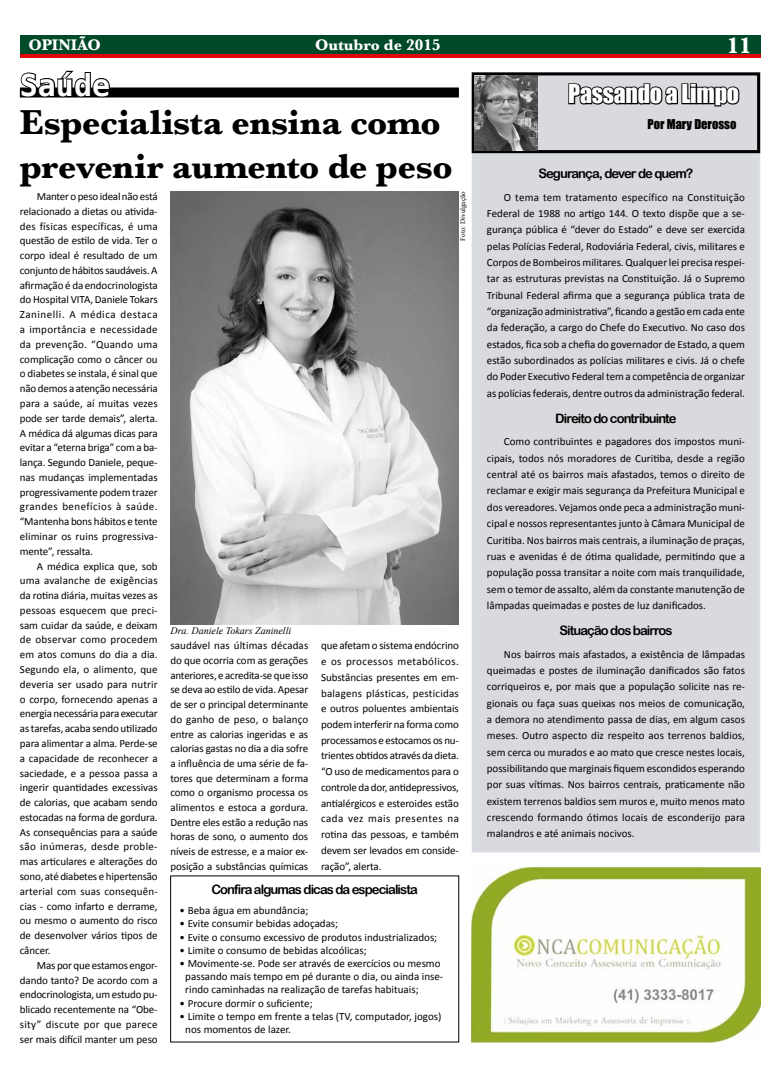
<style>
.page{position:relative;width:780px;height:1078px;background:#fff}
.page>*{position:absolute;margin:0;border:0;box-sizing:border-box;transform-origin:0 0}
.t1{font:700 36px/43.2px "Baskerville";letter-spacing:-.015em;color:#000}
.t2{font:700 30px "Menlo";color:#fff}
.t3{font:23.8px "Impact";letter-spacing:-.01em;color:#fff}
.t4{font:700 23px "Baskerville";color:#fff}
.t5{font:700 16px "Baskerville";color:#fff}
.t6{font:13px "Arial Rounded MT Bold";letter-spacing:-.07em;color:#000}
.t7{font:12.4px "Impact";color:#000}
.t8{font:11px/14.8px "Calibri";color:#000;text-align:justify}
.t9{font:italic 10px "Times New Roman";color:#000}
.t10{font:7px "Times New Roman";color:#000}
</style>
<div class="page">
<div style="left:20px;top:35px;width:740px;height:20px;background:#004929"></div>
<hr style="left:20px;top:55px;width:740px;height:3px;background:#e0040b">
<div style="left:472px;top:154px;width:287px;height:697px;background:#d8dade"></div>
<div style="left:473px;top:74px;width:285px;height:78px;background:#d8dade"></div>
<div style="left:471px;top:72px;width:289px;height:81px;border:3px solid #000"></div>
<img style="left:475px;top:75px;width:63px;height:75px">
<svg style="left:568px;top:83px;width:172px;height:24px"></svg>
<div style="left:20px;top:87px;width:439px;height:10px;background:#000"></div>
<svg style="left:20px;top:70px;width:91px;height:28px"></svg>
<img style="left:472px;top:867px;width:288px;height:175px">
<img style="left:170px;top:192px;width:289px;height:432px">
<h3 class="t5" style="left:28px;top:34px;width:74px">OPINIÃO</h3>
<h3 class="t5" style="left:315px;top:34px;width:127px">Outubro de 2015</h3>
<h3 class="t4" style="left:726px;top:29px;width:26px">11</h3>
<h2 class="t2" style="left:20px;top:64px;width:92px">Saúde</h2>
<h1 class="t1" style="left:20px;top:101px;width:434px">Especialista ensina como prevenir aumento de peso</h1>
<p class="t8" style="left:20px;top:189px;width:139px;text-indent:17px">Manter o peso ideal não está relacionado a dietas ou ativida&shy;des físicas específicas, é uma questão de estilo de vida. Ter o corpo ideal é resultado de um conjunto de hábitos saudáveis. A afirmação é da endocrinologista do Hospital VITA, Daniele Tokars Zaninelli. A médica destaca a importância e necessidade da prevenção. “Quando uma complicação como o câncer ou o diabetes se instala, é sinal que não demos a atenção necessária para a saúde, aí muitas vezes pode ser tarde demais”, alerta.<br>A médica dá algumas dicas para evitar a “eterna briga” com a ba&shy;lança. Segundo Daniele, peque&shy;nas mudanças implementadas progressivamente podem trazer grandes benefícios à saúde. “Mantenha bons hábitos e tente eliminar os ruins progressiva&shy;mente”, ressalta.</p>
<p class="t8" style="left:20px;top:558px;width:139px;text-indent:17px">A médica explica que, sob uma avalanche de exigências da rotina diária, muitas vezes as pessoas esquecem que preci&shy;sam cuidar da saúde, e deixam de observar como procedem em atos comuns do dia a dia.<br>Segundo ela, o alimento, que deveria ser usado para nutrir o corpo, fornecendo apenas a energia necessária para executar as tarefas, acaba sendo utilizado para alimentar a alma. Perde-se a capacidade de reconhecer a saciedade, e a pessoa passa a ingerir quantidades excessivas de calorias, que acabam sendo estocadas na forma de gordura.<br>As consequências para a saúde são inúmeras, desde proble&shy;mas articulares e alterações do sono, até diabetes e hipertensão arterial com suas consequên&shy;cias - como infarto e derrame, ou mesmo o aumento do risco de desenvolver vários tipos de câncer.</p>
<p class="t8" style="left:20px;top:957px;width:139px;text-indent:17px">Mas por que estamos engor&shy;dando tanto? De acordo com a endocrinologista, um estudo pu&shy;blicado recentemente na “Obe&shy;sity” discute por que parece ser mais difícil manter um peso</p>
<p class="t10" style="left:458px;top:240px;width:50px;rotate:-90deg">Foto: Divulgação</p>
<p class="t9" style="left:170px;top:624px;width:122px">Dra. Daniele Tokars Zaninelli</p>
<p class="t8" style="left:170px;top:638px;width:139px">saudável nas últimas décadas do que ocorria com as gerações anteriores, e acredita-se que isso se deva ao estilo de vida. Apesar de ser o principal determinante do ganho de peso, o balanço entre as calorias ingeridas e as calorias gastas no dia a dia sofre a influência de uma série de fa&shy;tores que determinam a forma como o organismo processa os alimentos e estoca a gordura.<br>Dentre eles estão a redução nas horas de sono, o aumento dos níveis de estresse, e a maior ex&shy;posição a substâncias químicas</p>
<p class="t8" style="left:321px;top:637px;width:139px;line-height:15.7px">que afetam o sistema endócrino e os processos metabólicos.<br>Substâncias presentes em em&shy;balagens plásticas, pesticidas e outros poluentes ambientais podem interferir na forma como processamos e estocamos os nu&shy;trientes obtidos através da dieta. “O uso de medicamentos para o controle da dor, antidepressivos, antialérgicos e esteroides estão cada vez mais presentes na rotina das pessoas, e também devem ser levados em conside&shy;ração”, alerta.</p>
<p class="t6" style="left:211px;top:881px;width:208px">Confira algumas dicas da especialista</p>
<p class="t8" style="left:180px;top:902px;width:130px">• Beba água em abundância;</p>
<p class="t8" style="left:180px;top:916px;width:160px">• Evite consumir bebidas adoçadas;</p>
<p class="t8" style="left:180px;top:929px;width:259px">• Evite o consumo excessivo de produtos industrializados;</p>
<p class="t8" style="left:180px;top:942px;width:188px">• Limite o consumo de bebidas alcoólicas;</p>
<p class="t8" style="left:185px;top:956px;width:259px;line-height:13.2px;text-align:left;text-indent:-6px">• Movimente-se. Pode ser através de exercícios ou mesmo passando mais tempo em pé durante o dia, ou ainda inse&shy;rindo caminhadas na realização de tarefas habituais;</p>
<p class="t8" style="left:180px;top:995px;width:134px">• Procure dormir o suficiente;</p>
<p class="t8" style="left:185px;top:1009px;width:257px;line-height:13.2px;text-indent:-6px">• Limite o tempo em frente a telas (TV, computador, jogos) nos momentos de lazer.</p>
<h3 class="t3" style="left:568px;top:75px;width:172px">Passando a Limpo</h3>
<p class="t7" style="left:647px;top:114px;width:90px">Por Mary Derosso</p>
<p class="t6" style="left:538px;top:165px;width:156px">Segurança, dever de quem?</p>
<p class="t8" style="left:487px;top:189px;width:260px;line-height:16.3px;text-indent:17px">O tema tem tratamento específico na Constituição Federal de 1988 no artigo 144. O texto dispõe que a se&shy;gurança pública é “dever do Estado” e deve ser exercida pelas Polícias Federal, Rodoviária Federal, civis, militares e Corpos de Bombeiros militares. Qualquer lei precisa respei&shy;tar as estruturas previstas na Constituição. Já o Supremo Tribunal Federal afirma que a segurança pública trata de “organização administrativa”, ficando a gestão em cada ente da federação, a cargo do Chefe do Executivo. No caso dos estados, fica sob a chefia do governador de Estado, a quem estão subordinados as polícias militares e civis. Já o chefe do Poder Executivo Federal tem a competência de organizar as polícias federais, dentre outros da administração federal.</p>
<p class="t6" style="left:555px;top:410px;width:123px">Direito do contribuinte</p>
<p class="t8" style="left:487px;top:433px;width:260px;line-height:16.3px;text-indent:17px">Como contribuintes e pagadores dos impostos muni&shy;cipais, todos nós moradores de Curitiba, desde a região central até os bairros mais afastados, temos o direito de reclamar e exigir mais segurança da Prefeitura Municipal e dos vereadores. Vejamos onde peca a administração muni&shy;cipal e nossos representantes junto à Câmara Municipal de Curitiba. Nos bairros mais centrais, a iluminação de praças, ruas e avenidas é de ótima qualidade, permitindo que a população possa transitar a noite com mais tranquilidade, sem o temor de assalto, além da constante manutenção de lâmpadas queimadas e postes de luz danificados.</p>
<p class="t6" style="left:559px;top:622px;width:114px">Situação dos bairros</p>
<p class="t8" style="left:487px;top:645px;width:260px;line-height:16.3px;text-indent:17px">Nos bairros mais afastados, a existência de lâmpadas queimadas e postes de iluminação danificados são fatos corriqueiros e, por mais que a população solicite nas re&shy;gionais ou faça suas queixas nos meios de comunicação, a demora no atendimento passa de dias, em algum casos meses. Outro aspecto diz respeito aos terrenos baldios, sem cerca ou murados e ao mato que cresce nestes locais, possibilitando que marginais fiquem escondidos esperando por suas vítimas. Nos bairros centrais, praticamente não existem terrenos baldios sem muros e, muito menos mato crescendo formando ótimos locais de esconderijo para malandros e até animais nocivos.</p>
</div>
